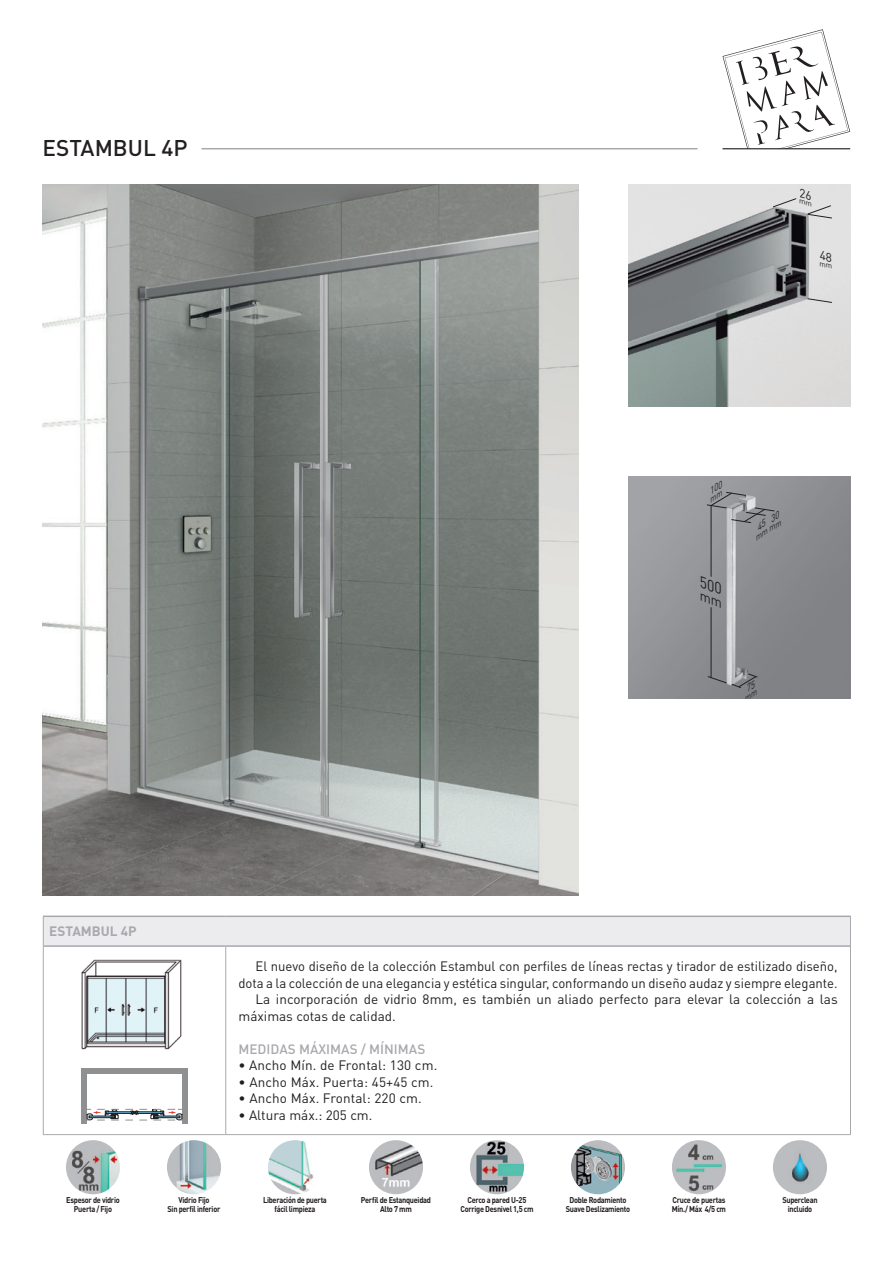
<style>
.page{position:relative;width:893px;height:1263px;background:#fff}
.page>*{position:absolute;margin:0;border:0;box-sizing:border-box;transform-origin:0 0}
.t1{font:500 22.5px "DIN Pro";color:#231f20}
.t2{font:13.5px "DIN Pro";color:#231f20}
.t3{font:500 13.5px "DIN Pro";color:#a8a9ad}
.t4{font:700 13.5px "DIN Pro";color:#a8a9ad}
.t5{font:700 8.4px/9px "DIN Pro";letter-spacing:-.04em;color:#231f20;text-align:center;scale:.89 1}
.t6{font:italic 8.1px "DIN Pro";color:#231f20}
</style>
<div class="page">
<img style="left:43px;top:185px;width:536px;height:710px">
<svg style="left:43px;top:1135px;width:807px;height:60px"></svg>
<img style="left:66px;top:1140px;width:54px;height:54px;border-radius:27px">
<img style="left:167px;top:1140px;width:54px;height:54px;border-radius:27px">
<img style="left:268px;top:1140px;width:54px;height:54px;border-radius:27px">
<img style="left:369px;top:1140px;width:54px;height:54px;border-radius:27px">
<img style="left:470px;top:1140px;width:54px;height:54px;border-radius:27px">
<img style="left:571px;top:1140px;width:54px;height:54px;border-radius:27px">
<img style="left:672px;top:1140px;width:54px;height:54px;border-radius:27px">
<img style="left:773px;top:1140px;width:54px;height:54px;border-radius:27px">
<hr style="left:202px;top:148px;width:495px;height:1px;background:#a8a9ad">
<div style="left:43px;top:916px;width:807px;height:30px;background:#ececee"></div>
<svg style="left:43px;top:917px;width:1px;height:29px"></svg>
<hr style="left:43px;top:915px;width:183px;height:2px;background:#a8a9ad">
<hr style="left:226px;top:915px;width:625px;height:2px;background:#a8a9ad">
<svg style="left:850px;top:917px;width:1px;height:29px"></svg>
<hr style="left:43px;top:946px;width:1px;height:188px;background:#a8a9ad">
<hr style="left:44px;top:945px;width:182px;height:2px;background:#a8a9ad">
<hr style="left:43px;top:1134px;width:183px;height:1px;background:#a8a9ad">
<hr style="left:225px;top:947px;width:1px;height:187px;background:#a8a9ad">
<hr style="left:226px;top:945px;width:624px;height:2px;background:#a8a9ad">
<hr style="left:850px;top:946px;width:1px;height:188px;background:#a8a9ad">
<hr style="left:226px;top:1134px;width:625px;height:1px;background:#a8a9ad">
<img style="left:81px;top:959px;width:101px;height:91px">
<div style="left:81px;top:1068px;width:107px;height:5px;background:#8e9091"></div>
<div style="left:81px;top:1073px;width:6px;height:51px;background:#8e9091"></div>
<div style="left:182px;top:1073px;width:6px;height:51px;background:#8e9091"></div>
<svg style="left:87px;top:1109px;width:95px;height:12px"></svg>
<svg style="left:722px;top:29px;width:128px;height:120px"></svg>
<img style="left:628px;top:477px;width:222px;height:221px">
<hr style="left:711px;top:608px;width:1px;height:69px;background:#231f20">
<hr style="left:711px;top:506px;width:1px;height:70px;background:#231f20">
<img style="left:629px;top:185px;width:222px;height:222px">
<svg style="left:807px;top:298px;width:25px;height:5px"></svg>
<svg style="left:701px;top:576px;width:20px;height:32px"></svg>
<svg style="left:707px;top:673px;width:51px;height:26px"></svg>
<svg style="left:706px;top:480px;width:73px;height:51px;background:#959699"></svg>
<svg style="left:772px;top:189px;width:60px;height:30px;background:#c3c3c3"></svg>
<svg style="left:820px;top:251px;width:12px;height:18px"></svg>
<h1 class="t1" style="left:43px;top:133px;width:147px">ESTAMBUL 4P</h1>
<p class="t6" style="left:751px;top:534px;width:32px;rotate:-33deg">mm mm</p>
<p class="t4" style="left:49px;top:922px;width:89px">ESTAMBUL 4P</p>
<p class="t2" style="left:256px;top:957px;width:584px">El nuevo diseño de la colección Estambul con perfiles de líneas rectas y tirador de estilizado diseño,</p>
<p class="t2" style="left:238px;top:974px;width:601px">dota a la colección de una elegancia y estética singular, conformando un diseño audaz y siempre elegante.</p>
<p class="t2" style="left:256px;top:990px;width:584px">La incorporación de vidrio 8mm, es también un aliado perfecto para elevar la colección a las</p>
<p class="t2" style="left:238px;top:1007px;width:159px">máximas cotas de calidad.</p>
<p class="t3" style="left:238px;top:1040px;width:188px">MEDIDAS MÁXIMAS / MÍNIMAS</p>
<p class="t2" style="left:238px;top:1056px;width:200px">• Ancho Mín. de Frontal: 130 cm.</p>
<p class="t2" style="left:238px;top:1073px;width:197px">• Ancho Máx. Puerta: 45+45 cm.</p>
<p class="t2" style="left:238px;top:1089px;width:185px">• Ancho Máx. Frontal: 220 cm.</p>
<p class="t2" style="left:238px;top:1106px;width:135px">• Altura máx.: 205 cm.</p>
<p class="t5" style="left:66px;top:1195px;width:62px">Espesor de vidrio<br>Puerta / Fijo</p>
<p class="t5" style="left:168px;top:1195px;width:61px">Vidrio Fijo<br>Sin perfil inferior</p>
<p class="t5" style="left:263px;top:1195px;width:73px">Liberación de puerta fácil limpieza</p>
<p class="t5" style="left:361px;top:1195px;width:80px">Perfil de Estanqueidad<br>Alto 7 mm</p>
<p class="t5" style="left:460px;top:1195px;width:84px">Cerco a pared U-25<br>Corrige Desnivel 1,5 cm</p>
<p class="t5" style="left:566px;top:1195px;width:74px">Doble Rodamiento<br>Suave Deslizamiento</p>
<p class="t5" style="left:672px;top:1195px;width:63px;text-align:left">Cruce de puertas<br>Mín./ Máx 4/5 cm</p>
<p class="t5" style="left:782px;top:1195px;width:41px">Superclean incluido</p>
</div>
